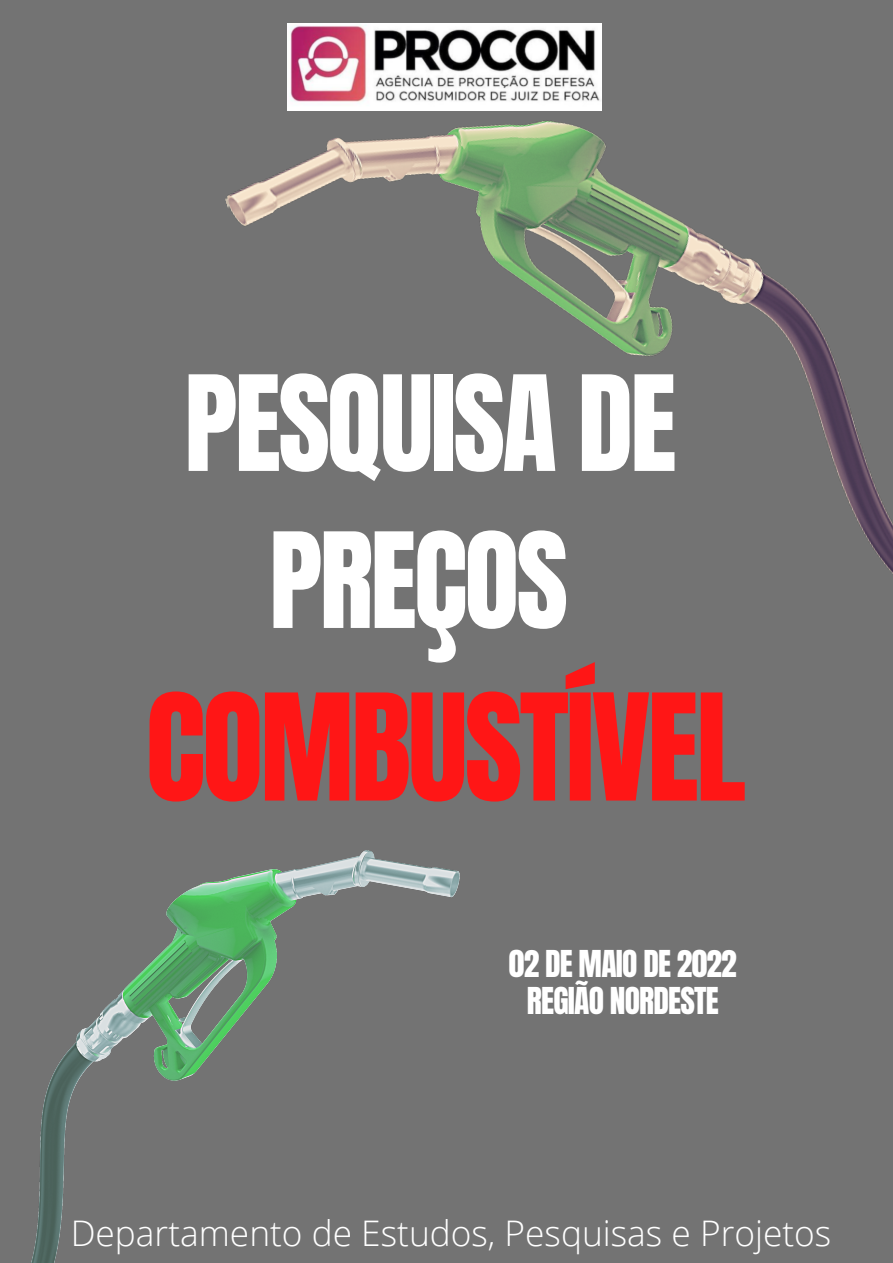
<style>
.page{position:relative;width:893px;height:1263px;background:#737373}
.page>*{position:absolute;margin:0;border:0;box-sizing:border-box;transform-origin:0 0}
.t1{font:125.77px "Anton";letter-spacing:-.025em;color:#ff1616}
.t2{font:112.5px/157px "Anton";letter-spacing:-.025em;color:#fff;text-align:center}
.t3{font:300 35.25px "Open Sans";color:#fff}
.t4{font:31.5px "Anton";letter-spacing:-.025em;color:#fff}
</style>
<div class="page">
<img style="left:225px;top:23px;width:668px;height:551px">
<img style="left:31px;top:850px;width:429px;height:413px">
<img style="left:287px;top:24px;width:314px;height:87px">
<p class="t2" style="left:184px;top:347px;width:494px">PESQUISA DE<br>PREÇOS</p>
<p class="t1" style="left:146px;top:657px;width:602px">COMBUSTÍVEL</p>
<p class="t4" style="left:509px;top:941px;width:229px">02 DE MAIO DE 2022</p>
<p class="t4" style="left:527px;top:978px;width:193px">REGIÃO NORDESTE</p>
<p class="t3" style="left:71px;top:1208px;width:762px">Departamento de Estudos, Pesquisas e Projetos</p>
</div>
